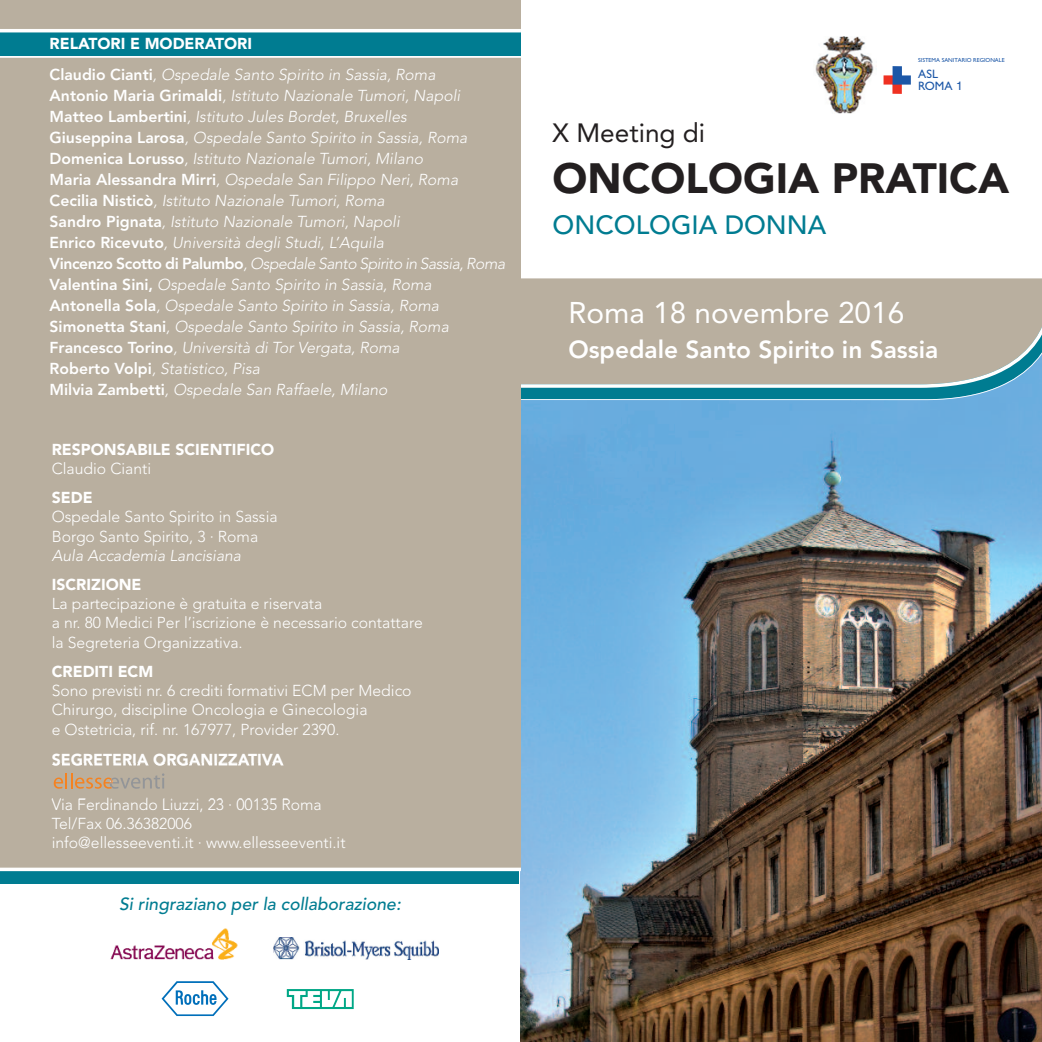
<style>
.page{position:relative;width:1042px;height:1042px;background:#fff}
.page>*{position:absolute;margin:0;border:0;box-sizing:border-box;transform-origin:0 0}
.t1{font:900 42px "Avenir";color:#231f20}
.t2{font:29.75px "Avenir";color:#fff}
.t3{font:500 26.25px "Avenir";color:#007c91}
.t4{font:26.25px "Avenir";color:#231f20}
.t5{font:800 24.5px "Avenir";color:#fff}
.t6{font:italic 500 17.5px "Avenir";color:#007c91}
.t7{font:italic 300 15.75px/21px "Avenir";color:#fff}
.t8{font:300 15.75px/19.2px "Avenir";color:#fff}
.t9{font:900 15.75px "Avenir";color:#fff}
.t10{font:12.25px/11.4px "Gill Sans";color:#1c57a7}
.t11{font:5.95px "Gill Sans";color:#1c57a7}
.s1{font-weight:900;font-style:normal}
.s2{font-weight:800;font-style:normal}
.s3{font-family:"Helvetica"}
</style>
<div class="page">
<div style="left:0;top:858px;width:539px;height:25px;background:#007c91"></div>
<img style="left:520px;top:400px;width:522px;height:642px">
<svg style="left:521px;top:388px;width:521px;height:12px;background:#1e8aa2"></svg>
<svg style="left:521px;top:278px;width:521px;height:110px;background:#b7b0a3"></svg>
<div style="left:0;top:0;width:521px;height:869px;background:#b9af9f"></div>
<img style="left:815px;top:37px;width:59px;height:77px">
<div style="left:0;top:31px;width:521px;height:26px;background:#007c91"></div>
<hr style="left:0;top:29px;width:521px;height:3px;background:#fff">
<hr style="left:0;top:56px;width:521px;height:2px;background:#fff">
<svg style="left:287px;top:989px;width:67px;height:20px"></svg>
<svg style="left:162px;top:981px;width:66px;height:35px"></svg>
<img style="left:110px;top:928px;width:128px;height:32px">
<img style="left:273px;top:937px;width:166px;height:22px">
<svg style="left:0;top:867px;width:521px;height:4px;background:#f3f1ef"></svg>
<svg style="left:883px;top:66px;width:28px;height:28px"></svg>
<img style="left:52px;top:763px;width:232px;height:3px">
<svg style="left:54px;top:773px;width:110px;height:16px"></svg>
<p class="t7" style="left:50px;top:29px;width:387px;line-height:31px"><span class="s1">RELATORI E MODERATORI<br></span><span class="s2">Claudio Cianti</span>, Ospedale Santo Spirito in Sassia, Roma</p>
<p class="t7" style="left:50px;top:86px;width:457px"><span class="s2">Antonio Maria Grimaldi</span>, Istituto Nazionale Tumori, Napoli <span class="s2">Matteo Lambertini</span>, Istituto Jules Bordet, Bruxelles<br><span class="s2">Giuseppina Larosa</span>, Ospedale Santo Spirito in Sassia, Roma <span class="s2">Domenica Lorusso</span>, Istituto Nazionale Tumori, Milano<br><span class="s2">Maria Alessandra Mirri</span>, Ospedale San Filippo Neri, Roma <span class="s2">Cecilia Nisticò</span>, Istituto Nazionale Tumori, Roma<br><span class="s2">Sandro Pignata</span>, Istituto Nazionale Tumori, Napoli<br><span class="s2">Enrico Ricevuto</span>, Università degli Studi, L’Aquila<br><span class="s2">Vincenzo Scotto di Palumbo</span>, Ospedale Santo Spirito in Sassia, Roma <span class="s2">Valentina Sini,</span> Ospedale Santo Spirito in Sassia, Roma <span class="s2">Antonella Sola</span>, Ospedale Santo Spirito in Sassia, Roma <span class="s2">Simonetta Stani</span>, Ospedale Santo Spirito in Sassia, Roma <span class="s2">Francesco Torino</span>, Università di Tor Vergata, Roma<br><span class="s2">Roberto Volpi</span>, Statistico, Pisa<br><span class="s2">Milvia Zambetti</span>, Ospedale San Raffaele, Milano</p>
<p class="t9" style="left:52px;top:443px;width:224px">RESPONSABILE SCIENTIFICO</p>
<p class="t8" style="left:52px;top:460px;width:101px">Claudio Cianti</p>
<p class="t9" style="left:52px;top:491px;width:42px">SEDE</p>
<p class="t8" style="left:52px;top:508px;width:227px">Ospedale Santo Spirito in Sassia<br>Borgo Santo Spirito, 3 · Roma</p>
<p class="t7" style="left:52px;top:546px;width:191px">Aula Accademia Lancisiana</p>
<p class="t9" style="left:52px;top:578px;width:91px">ISCRIZIONE</p>
<p class="t8" style="left:52px;top:595px;width:372px">La partecipazione è gratuita e riservata<br>a nr. 80 Medici Per l’iscrizione è necessario contattare la Segreteria Organizzativa.</p>
<p class="t9" style="left:52px;top:665px;width:103px">CREDITI ECM</p>
<p class="t8" style="left:52px;top:682px;width:361px">Sono previsti nr. 6 crediti formativi ECM per Medico<br>Chirurgo, discipline Oncologia e Ginecologia<br>e Ostetricia, rif. nr. 167977, Provider 2390.</p>
<p class="t9" style="left:52px;top:753px;width:233px">SEGRETERIA ORGANIZZATIVA</p>
<p class="t8" style="left:52px;top:796px;width:295px">Via Ferdinando Liuzzi, 23 · 00135 Roma<br>Tel/Fax 06.36382006<br>info@ellesseeventi.it · www.ellesseeventi.it</p>
<p class="t6" style="left:119px;top:897px;width:283px">Si ringraziano per la collaborazione:</p>
<p class="t11" style="left:918px;top:56px;width:88px">SISTEMA SANITARIO REGIONALE</p>
<p class="t10" style="left:918px;top:69px;width:46px">ASL<br>ROMA <span class="s3">1</span></p>
<h3 class="t4" style="left:552px;top:122px;width:154px">X Meeting di</h3>
<h1 class="t1" style="left:552px;top:161px;width:458px">ONCOLOGIA PRATICA</h1>
<h3 class="t3" style="left:552px;top:214px;width:275px">ONCOLOGIA DONNA</h3>
<h2 class="t2" style="left:568px;top:301px;width:337px">Roma 18 novembre 2016</h2>
<h3 class="t5" style="left:568px;top:340px;width:371px">Ospedale Santo Spirito in Sassia</h3>
</div>
